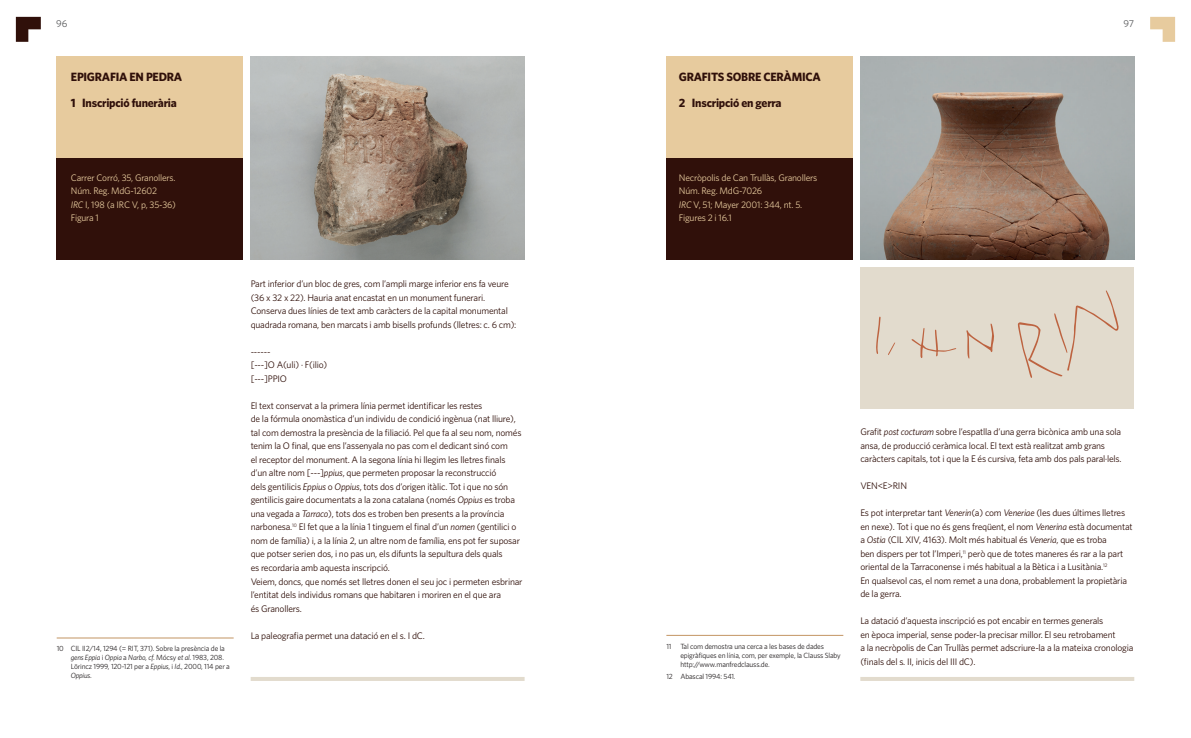
<style>
.page{position:relative;width:1191px;height:738px;background:#fff}
.page>*{position:absolute;margin:0;border:0;box-sizing:border-box;transform-origin:0 0}
.t1{font:700 12px/26px "Whitney HTF";letter-spacing:-.02em;color:#30100a}
.t2{font:10px "Whitney HTF";color:#57585a}
.t3{font:9.5px/13.5px "Whitney HTF";letter-spacing:-.02em;color:#30100a}
.t4{font:9.5px/13.5px "Whitney HTF";letter-spacing:-.02em;color:#e7cb9e}
.t5{font:7.5px/9px "Whitney HTF";letter-spacing:-.02em;color:#231f20}
.s1{font-style:italic}
</style>
<div class="page">
<svg style="left:1150px;top:17px;width:25px;height:25px"></svg>
<svg style="left:16px;top:17px;width:25px;height:25px"></svg>
<div style="left:860px;top:267px;width:274px;height:141px;background:#e2dbcd"></div>
<div style="left:666px;top:57px;width:186px;height:101px;background:#e7cb9e"></div>
<div style="left:666px;top:158px;width:186px;height:101px;background:#30100a"></div>
<div style="left:56px;top:57px;width:186px;height:101px;background:#e7cb9e"></div>
<div style="left:56px;top:158px;width:186px;height:101px;background:#30100a"></div>
<img style="left:860px;top:57px;width:274px;height:202px">
<svg style="left:966px;top:323px;width:28px;height:35px"></svg>
<svg style="left:911px;top:328px;width:45px;height:30px"></svg>
<svg style="left:1017px;top:290px;width:101px;height:87px"></svg>
<svg style="left:876px;top:316px;width:4px;height:38px"></svg>
<svg style="left:888px;top:342px;width:7px;height:13px"></svg>
<img style="left:251px;top:57px;width:273px;height:202px">
<hr style="left:57px;top:637px;width:177px;height:1px;background:#c39463">
<hr style="left:666px;top:634px;width:177px;height:1px;background:#c39463">
<svg style="left:251px;top:677px;width:273px;height:3px"></svg>
<svg style="left:860px;top:677px;width:274px;height:3px"></svg>
<p class="t2" style="left:56px;top:17px;width:13px">96</p>
<p class="t2" style="left:1123px;top:17px;width:12px">97</p>
<p class="t1" style="left:71px;top:63px;width:113px">EPIGRAFIA EN PEDRA<br>1 Inscripció funerària</p>
<p class="t1" style="left:679px;top:63px;width:143px">GRAFITS SOBRE CERÀMICA<br>2 Inscripció en gerra</p>
<p class="t4" style="left:71px;top:170px;width:107px">Carrer Corró, 35, Granollers.<br>Núm. Reg. MdG-12602<br><span class="s1">IRC</span> I, 198 (a IRC V, p, 35-36)<br>Figura 1</p>
<p class="t4" style="left:679px;top:170px;width:140px">Necròpolis de Can Trullàs, Granollers<br>Núm. Reg. MdG-7026<br><span class="s1">IRC</span> V, 51; Mayer 2001: 344, nt. 5.<br>Figures 2 i 16.1</p>
<p class="t5" style="left:71px;top:643px;width:161px;text-indent:-14px">10 CIL II2/14, 1294 (= RIT, 371). Sobre la presència de la <span class="s1">gens Eppia</span> i <span class="s1">Oppia</span> a <span class="s1">Narbo, cf</span>. Mócsy <span class="s1">et al.</span> 1983, 208.<br>Lörincz 1999, 120-121 per a <span class="s1">Eppius</span>, i <span class="s1">Id.</span>, 2000, 114 per a <span class="s1">Oppius</span>.</p>
<p class="t3" style="left:251px;top:276px;width:267px">Part inferior d’un bloc de gres, com l’ampli marge inferior ens fa veure (36 x 32 x 22). Hauria anat encastat en un monument funerari.<br>Conserva dues línies de text amb caràcters de la capital monumental quadrada romana, ben marcats i amb bisells profunds (lletres: c. 6 cm):</p>
<p class="t3" style="left:251px;top:357px;width:78px">[---]O A(uli) · F(ilio) [---]PPIO</p>
<p class="t3" style="left:251px;top:398px;width:273px">El text conservat a la primera línia permet identificar les restes<br>de la fórmula onomàstica d’un individu de condició ingènua (nat lliure), tal com demostra la presència de la filiació. Pel que fa al seu nom, només tenim la O final, que ens l’assenyala no pas com el dedicant sinó com<br>el receptor del monument. A la segona línia hi llegim les lletres finals d’un altre nom [---]<span class="s1">ppius</span>, que permeten proposar la reconstrucció<br>dels gentilicis <span class="s1">Eppius</span> o <span class="s1">Oppius</span>, tots dos d’origen itàlic. Tot i que no són gentilicis gaire documentats a la zona catalana (només <span class="s1">Oppius</span> es troba una vegada a <span class="s1">Tarraco</span>), tots dos es troben ben presents a la província narbonesa.<sup>10</sup> El fet que a la línia 1 tinguem el final d’un <span class="s1">nomen</span> (gentilici o nom de família) i, a la línia 2, un altre nom de família, ens pot fer suposar que potser serien dos, i no pas un, els difunts la sepultura dels quals<br>es recordaria amb aquesta inscripció.<br>Veiem, doncs, que només set lletres donen el seu joc i permeten esbrinar l’entitat dels individus romans que habitaren i moriren en el que ara<br>és Granollers.</p>
<p class="t3" style="left:251px;top:627px;width:176px">La paleografia permet una datació en el s. I dC.</p>
<p class="t5" style="left:680px;top:641px;width:162px;text-indent:-14px">11 Tal com demostra una cerca a les bases de dades epigràfiques en línia, com, per exemple, la Clauss Slaby http://www.manfredclauss.de.</p>
<p class="t5" style="left:666px;top:670px;width:71px">12 Abascal 1994: 541.</p>
<p class="t3" style="left:860px;top:424px;width:263px">Grafit <span class="s1">post cocturam</span> sobre l’espatlla d’una gerra bicònica amb una sola ansa, de producció ceràmica local. El text està realitzat amb grans caràcters capitals, tot i que la E és cursiva, feta amb dos pals paral·lels.</p>
<p class="t3" style="left:860px;top:478px;width:48px">VEN&lt;E&gt;RIN</p>
<p class="t3" style="left:860px;top:505px;width:274px">Es pot interpretar tant <span class="s1">Venerin</span>(a) com <span class="s1">Veneriae</span> (les dues últimes lletres en nexe). Tot i que no és gens freqüent, el nom <span class="s1">Venerina</span> està documentat a <span class="s1">Ostia</span> (CIL XIV, 4163). Molt més habitual és <span class="s1">Veneria</span>, que es troba<br>ben dispers per tot l’Imperi,<sup>11</sup> però que de totes maneres és rar a la part oriental de la Tarraconense i més habitual a la Bètica i a Lusitània.<sup>12<br></sup>En qualsevol cas, el nom remet a una dona, probablement la propietària de la gerra.</p>
<p class="t3" style="left:860px;top:613px;width:275px">La datació d’aquesta inscripció es pot encabir en termes generals<br>en època imperial, sense poder-la precisar millor. El seu retrobament<br>a la necròpolis de Can Trullàs permet adscriure-la a la mateixa cronologia (finals del s. II, inicis del III dC).</p>
</div>
